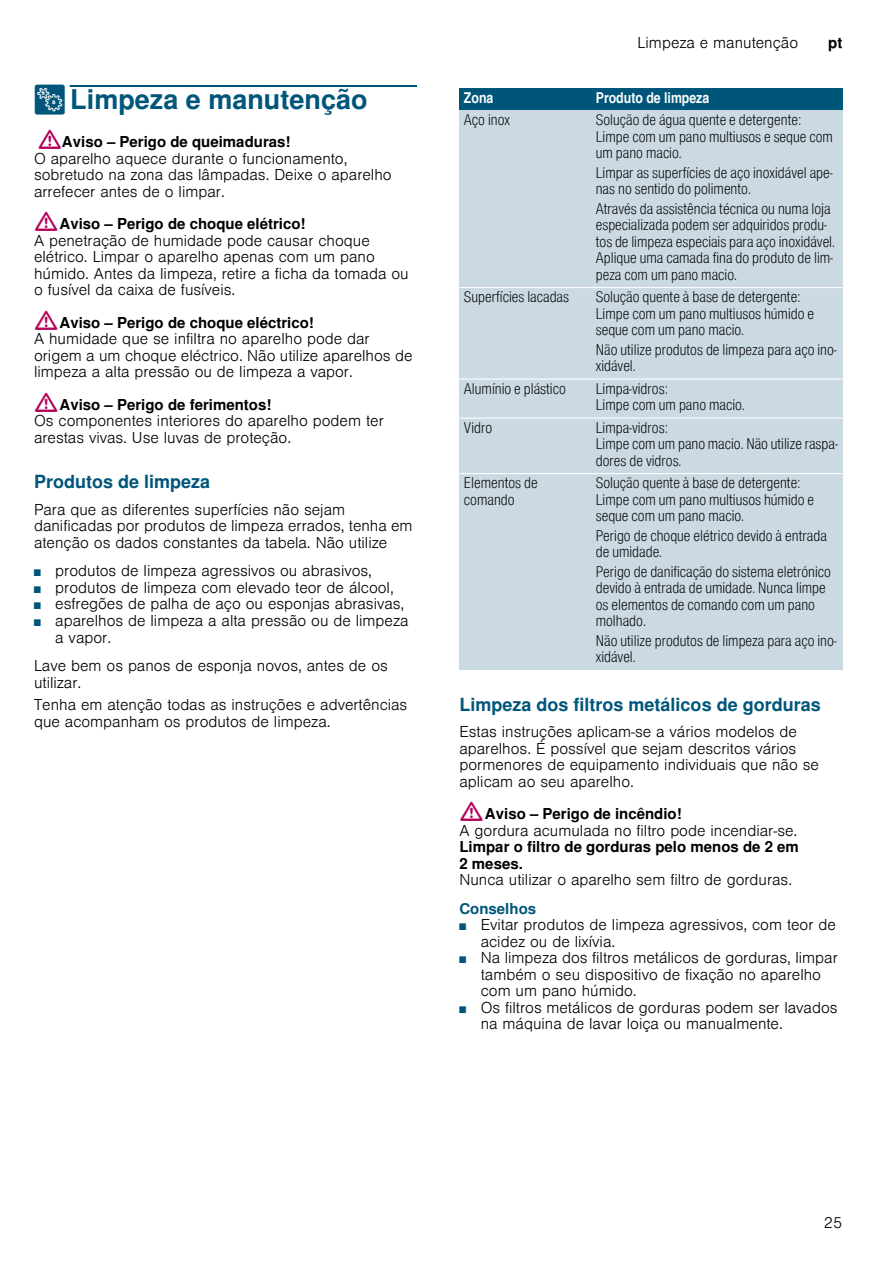
<style>
.page{position:relative;width:893px;height:1263px;background:#fff}
.page>*{position:absolute;margin:0;border:0;box-sizing:border-box;transform-origin:0 0}
.t1{font:700 27px "Nimbus San L";color:#00567a}
.t2{font:700 18px "Nimbus San L";color:#00567a}
.t3{font:300 15px/16.5px "Nimbus San L";color:#000}
.t4{font:15px/16.5px "Nimbus San L Lig Con";color:#000}
.t5{font:700 15px/16.5px "Nimbus San L";color:#000}
.t6{font:15px "Nimbus San L Bol Con";color:#fff}
.t7{font:700 15px "Nimbus San L";color:#00567a}
.s1{font-family:"BSH Symb PG2";font-weight:400}
.s2{font-family:"BSH Symb All";font-weight:400;font-size:21px;color:#b5015b}
.s3{font-weight:700}
.s4{font-size:9px;color:#00567a}
</style>
<div class="page">
<div style="left:70px;top:85px;width:347px;height:2px;border:1px solid #00567a"></div>
<div style="left:459px;top:88px;width:132px;height:23px;background:#00567a"></div>
<div style="left:591px;top:88px;width:251px;height:23px;background:#00567a"></div>
<div style="left:459px;top:111px;width:132px;height:177px;background:#cbd9e3"></div>
<div style="left:591px;top:111px;width:251px;height:177px;background:#cbd9e3"></div>
<div style="left:459px;top:288px;width:132px;height:91px;background:#cbd9e3"></div>
<div style="left:591px;top:288px;width:251px;height:91px;background:#cbd9e3"></div>
<div style="left:459px;top:379px;width:132px;height:39px;background:#cbd9e3"></div>
<div style="left:591px;top:379px;width:251px;height:39px;background:#cbd9e3"></div>
<div style="left:459px;top:418px;width:132px;height:56px;background:#cbd9e3"></div>
<div style="left:591px;top:418px;width:251px;height:56px;background:#cbd9e3"></div>
<div style="left:459px;top:474px;width:132px;height:196px;background:#cbd9e3"></div>
<div style="left:591px;top:474px;width:251px;height:196px;background:#cbd9e3"></div>
<hr style="left:459px;top:287px;width:383px;height:1px;background:#fff">
<hr style="left:459px;top:378px;width:383px;height:2px;background:#fff">
<hr style="left:459px;top:417px;width:383px;height:2px;background:#fff">
<hr style="left:459px;top:473px;width:383px;height:1px;background:#fff">
<p class="t3" style="left:637px;top:33px;width:162px">Limpeza e manutenção</p>
<p class="t5" style="left:828px;top:34px;width:16px">pt</p>
<h1 class="t1" style="left:34px;top:83px;width:335px"><span class="s1">2</span> Limpeza e manutenção</h1>
<p class="t3" style="left:34px;top:132px;width:359px"><span class="s2">:</span><span class="s3">Aviso – Perigo de queimaduras!<br></span>O aparelho aquece durante o funcionamento, sobretudo na zona das lâmpadas. Deixe o aparelho arrefecer antes de o limpar.</p>
<p class="t3" style="left:34px;top:214px;width:376px"><span class="s2">:</span><span class="s3">Aviso – Perigo de choque elétrico!<br></span>A penetração de humidade pode causar choque elétrico. Limpar o aparelho apenas com um pano húmido. Antes da limpeza, retire a ficha da tomada ou o fusível da caixa de fusíveis.</p>
<p class="t3" style="left:34px;top:313px;width:380px"><span class="s2">:</span><span class="s3">Aviso – Perigo de choque eléctrico!<br></span>A humidade que se infiltra no aparelho pode dar origem a um choque eléctrico. Não utilize aparelhos de limpeza a alta pressão ou de limpeza a vapor.</p>
<p class="t3" style="left:34px;top:395px;width:351px"><span class="s2">:</span><span class="s3">Aviso – Perigo de ferimentos!<br></span>Os componentes interiores do aparelho podem ter arestas vivas. Use luvas de proteção.</p>
<p class="t2" style="left:34px;top:471px;width:178px">Produtos de limpeza</p>
<p class="t3" style="left:34px;top:500px;width:380px">Para que as diferentes superfícies não sejam danificadas por produtos de limpeza errados, tenha em atenção os dados constantes da tabela. Não utilize</p>
<p class="t3" style="left:34px;top:561px;width:339px"><span class="s4">■</span> produtos de limpeza agressivos ou abrasivos,</p>
<p class="t3" style="left:34px;top:578px;width:361px"><span class="s4">■</span> produtos de limpeza com elevado teor de álcool,</p>
<p class="t3" style="left:34px;top:594px;width:372px"><span class="s4">■</span> esfregões de palha de aço ou esponjas abrasivas,</p>
<p class="t3" style="left:55px;top:611px;width:355px;text-indent:-21px"><span class="s4">■</span> aparelhos de limpeza a alta pressão ou de limpeza a vapor.</p>
<p class="t3" style="left:34px;top:656px;width:355px">Lave bem os panos de esponja novos, antes de os utilizar.</p>
<p class="t3" style="left:34px;top:695px;width:375px">Tenha em atenção todas as instruções e advertências que acompanham os produtos de limpeza.</p>
<p class="t2" style="left:459px;top:693px;width:363px">Limpeza dos filtros metálicos de gorduras</p>
<p class="t3" style="left:459px;top:722px;width:361px">Estas instruções aplicam-se a vários modelos de aparelhos. É possível que sejam descritos vários pormenores de equipamento individuais que não se aplicam ao seu aparelho.</p>
<p class="t3" style="left:459px;top:804px;width:339px"><span class="s2">:</span><span class="s3">Aviso – Perigo de incêndio!<br></span>A gordura acumulada no filtro pode incendiar-se.</p>
<p class="t5" style="left:459px;top:838px;width:341px">Limpar o filtro de gorduras pelo menos de 2 em<br>2 meses.</p>
<p class="t3" style="left:459px;top:870px;width:334px">Nunca utilizar o aparelho sem filtro de gorduras.</p>
<p class="t7" style="left:459px;top:899px;width:78px">Conselhos</p>
<p class="t3" style="left:480px;top:915px;width:356px;text-indent:-21px"><span class="s4">■</span> Evitar produtos de limpeza agressivos, com teor de acidez ou de lixívia.</p>
<p class="t3" style="left:480px;top:948px;width:358px;text-indent:-21px"><span class="s4">■</span> Na limpeza dos filtros metálicos de gorduras, limpar também o seu dispositivo de fixação no aparelho com um pano húmido.</p>
<p class="t3" style="left:480px;top:998px;width:358px;text-indent:-21px"><span class="s4">■</span> Os filtros metálicos de gorduras podem ser lavados na máquina de lavar loiça ou manualmente.</p>
<p class="t6" style="left:464px;top:88px;width:31px">Zona</p>
<p class="t6" style="left:595px;top:88px;width:115px">Produto de limpeza</p>
<p class="t4" style="left:464px;top:111px;width:48px">Aço inox</p>
<p class="t4" style="left:595px;top:111px;width:239px">Solução de água quente e detergente:<br>Limpe com um pano multiusos e seque com um pano macio.</p>
<p class="t4" style="left:595px;top:163px;width:238px">Limpar as superfícies de aço inoxidável ape&shy;nas no sentido do polimento.</p>
<p class="t4" style="left:595px;top:199px;width:241px">Através da assistência técnica ou numa loja especializada podem ser adquiridos produ&shy;tos de limpeza especiais para aço inoxidável.<br>Aplique uma camada fina do produto de lim&shy;peza com um pano macio.</p>
<p class="t4" style="left:464px;top:288px;width:107px">Superfícies lacadas</p>
<p class="t4" style="left:595px;top:288px;width:220px">Solução quente à base de detergente:<br>Limpe com um pano multiusos húmido e seque com um pano macio.</p>
<p class="t4" style="left:595px;top:340px;width:242px">Não utilize produtos de limpeza para aço ino&shy;xidável.</p>
<p class="t4" style="left:464px;top:379px;width:103px">Alumínio e plástico</p>
<p class="t4" style="left:595px;top:379px;width:150px">Limpa-vidros:<br>Limpe com um pano macio.</p>
<p class="t4" style="left:464px;top:418px;width:30px">Vidro</p>
<p class="t4" style="left:595px;top:418px;width:243px">Limpa-vidros:<br>Limpe com um pano macio. Não utilize raspa&shy;dores de vidros.</p>
<p class="t4" style="left:464px;top:474px;width:75px">Elementos de comando</p>
<p class="t4" style="left:595px;top:474px;width:220px">Solução quente à base de detergente:<br>Limpe com um pano multiusos húmido e seque com um pano macio.</p>
<p class="t4" style="left:595px;top:526px;width:232px">Perigo de choque elétrico devido à entrada de umidade.</p>
<p class="t4" style="left:595px;top:562px;width:237px">Perigo de danificação do sistema eletrónico devido à entrada de umidade. Nunca limpe os elementos de comando com um pano molhado.</p>
<p class="t4" style="left:595px;top:631px;width:242px">Não utilize produtos de limpeza para aço ino&shy;xidável.</p>
<p class="t3" style="left:824px;top:1213px;width:20px">25</p>
</div>
